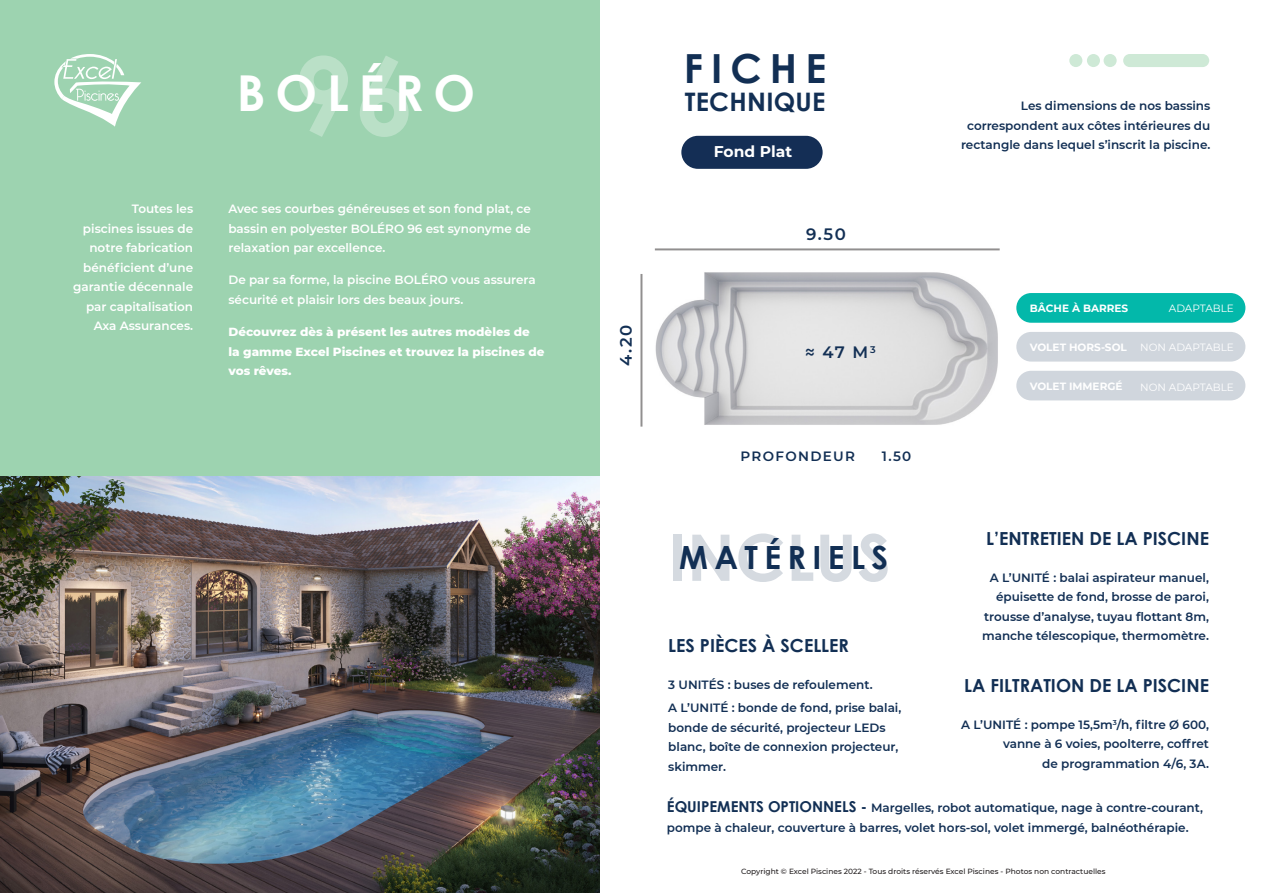
<style>
.page{position:relative;width:1263px;height:893px;background:#fff}
.page>*{position:absolute;margin:0;border:0;box-sizing:border-box;transform-origin:0 0}
.t1{font:700 108px "Century Gothic";color:#fff}
.t2{font:700 64.35px "Century Gothic";letter-spacing:.01em;color:#122f54}
.t3{font:700 49.5px "Century Gothic";letter-spacing:.2em;color:#fff}
.t4{font:700 40.2px "Century Gothic";letter-spacing:.2em;color:#122f54}
.t5{font:700 31.95px "Century Gothic";letter-spacing:.2em;color:#122f54}
.t6{font:700 25.5px "Century Gothic";letter-spacing:.01em;color:#122f54}
.t7{font:700 18px "Century Gothic";color:#122f54}
.Corps_de_texte{font:600 16.5px "Montserrat";color:#122f54}
.t8{font:700 15.6px "Montserrat";color:#fff}
.Corps_de_texte-2{font:600 13.5px "Montserrat";letter-spacing:.1em;color:#122f54}
.t9{font:600 12px/19.5px "Montserrat";color:#122f54;text-align:right}
.t10{font:600 12px/19.5px "Montserrat";color:#fff;text-align:justify}
.t11{font:800 12px/19.5px "Montserrat";color:#fff}
.t12{font:700 10.5px "Montserrat";color:#fff}
.t13{font:10.5px "Montserrat";color:#fff}
.t14{font:500 7.5px "Montserrat";color:#231f20}
.s1{font-family:"Century Gothic";font-weight:700;font-size:15px}
</style>
<div class="page">
<img style="left:642px;top:272px;width:356px;height:155px">
<div style="left:0;top:0;width:599px;height:893px;background:#9dd3b0"></div>
<img style="left:0;top:476px;width:599px;height:417px">
<div style="left:681px;top:136px;width:142px;height:33px;background:#142e55;border-radius:17px"></div>
<svg style="left:54px;top:54px;width:87px;height:73px"></svg>
<hr style="left:655px;top:248px;width:345px;height:2px;background:#231f20">
<hr style="left:640px;top:274px;width:2px;height:153px;background:#231f20">
<div style="left:1123px;top:54px;width:86px;height:13px;background:#cee9d6;border-radius:7px"></div>
<div style="left:1103px;top:54px;width:14px;height:13px;background:#cee9d6;border-radius:50%"></div>
<svg style="left:1087px;top:54px;width:13px;height:13px"></svg>
<div style="left:1069px;top:54px;width:13px;height:13px;background:#cee9d6;border-radius:50%"></div>
<div style="left:1016px;top:371px;width:229px;height:29px;background:#d0d6dd;border-radius:15px"></div>
<div style="left:1016px;top:332px;width:229px;height:30px;background:#d0d6dd;border-radius:15px"></div>
<div style="left:1016px;top:293px;width:229px;height:30px;background:#03b8aa;border-radius:15px"></div>
<p class="t10" style="left:73px;top:198px;width:122px;text-align:right">Toutes les<br>piscines issues de notre fabrication bénéficient d’une garantie décennale par capitalisation<br>Axa Assurances.</p>
<h1 class="t1" style="left:293px;top:28px;width:124px">96</h1>
<p class="t3" style="left:237px;top:62px;width:240px">BOLÉRO</p>
<p class="t10" style="left:228px;top:198px;width:304px">Avec ses courbes généreuses et son fond plat, ce bassin en polyester BOLÉRO 96 est synonyme de relaxation par excellence.</p>
<p class="t10" style="left:228px;top:270px;width:309px">De par sa forme, la piscine BOLÉRO vous assurera sécurité et plaisir lors des beaux jours.</p>
<p class="t11" style="left:228px;top:321px;width:318px">Découvrez dès à présent les autres modèles de<br>la gamme Excel Piscines et trouvez la piscines de vos rêves.</p>
<p class="Corps_de_texte" style="left:614px;top:366px;width:43px;rotate:-90deg">4.20</p>
<p class="t4" style="left:684px;top:43px;width:144px">FICHE</p>
<p class="t6" style="left:685px;top:85px;width:142px">TECHNIQUE</p>
<p class="t8" style="left:714px;top:140px;width:80px">Fond Plat</p>
<p class="Corps_de_texte" style="left:806px;top:222px;width:41px">9.50</p>
<p class="Corps_de_texte" style="left:805px;top:340px;width:72px">≈ 47 M<sup>3</sup></p>
<p class="Corps_de_texte-2" style="left:740px;top:447px;width:116px">PROFONDEUR</p>
<p class="Corps_de_texte-2" style="left:882px;top:447px;width:31px">1.50</p>
<h2 class="t2" style="left:668px;top:517px;width:224px">INCLUS</h2>
<p class="t5" style="left:679px;top:537px;width:211px">MATÉRIELS</p>
<p class="t7" style="left:668px;top:634px;width:182px">LES PIÈCES À SCELLER</p>
<p class="t9" style="left:668px;top:674px;width:206px">3 UNITÉS : buses de refoulement.</p>
<p class="t9" style="left:668px;top:698px;width:235px;text-align:left">A L’UNITÉ : bonde de fond, prise balai, bonde de sécurité, projecteur LEDs blanc, boîte de connexion projecteur, skimmer.</p>
<p class="t9" style="left:961px;top:96px;width:251px">Les dimensions de nos bassins correspondent aux côtes intérieures du rectangle dans lequel s’inscrit la piscine.</p>
<p class="t12" style="left:1030px;top:301px;width:100px">BÂCHE À BARRES</p>
<p class="t13" style="left:1169px;top:301px;width:67px">ADAPTABLE</p>
<p class="t12" style="left:1030px;top:339px;width:99px">VOLET HORS-SOL</p>
<p class="t13" style="left:1140px;top:340px;width:95px">NON ADAPTABLE</p>
<p class="t12" style="left:1030px;top:379px;width:94px">VOLET IMMERGÉ</p>
<p class="t13" style="left:1140px;top:380px;width:95px">NON ADAPTABLE</p>
<p class="t7" style="left:986px;top:527px;width:224px">L’ENTRETIEN DE LA PISCINE</p>
<p class="t9" style="left:982px;top:567px;width:228px">A L’UNITÉ : balai aspirateur manuel, épuisette de fond, brosse de paroi, trousse d’analyse, tuyau flottant 8m, manche télescopique, thermomètre.</p>
<p class="t7" style="left:964px;top:674px;width:246px">LA FILTRATION DE LA PISCINE</p>
<p class="t9" style="left:961px;top:714px;width:249px">A L’UNITÉ : pompe 15,5m<sup>3</sup>/h, filtre Ø 600, vanne à 6 voies, poolterre, coffret<br>de programmation 4/6, 3A.</p>
<p class="t9" style="left:667px;top:798px;width:538px;text-align:left"><span class="s1">ÉQUIPEMENTS OPTIONNELS -</span> Margelles, robot automatique, nage à contre-courant, pompe à chaleur, couverture à barres, volet hors-sol, volet immergé, balnéothérapie.</p>
<p class="t14" style="left:741px;top:866px;width:366px">Copyright © Excel Piscines 2022 - Tous droits réservés Excel Piscines - Photos non contractuelles</p>
</div>
